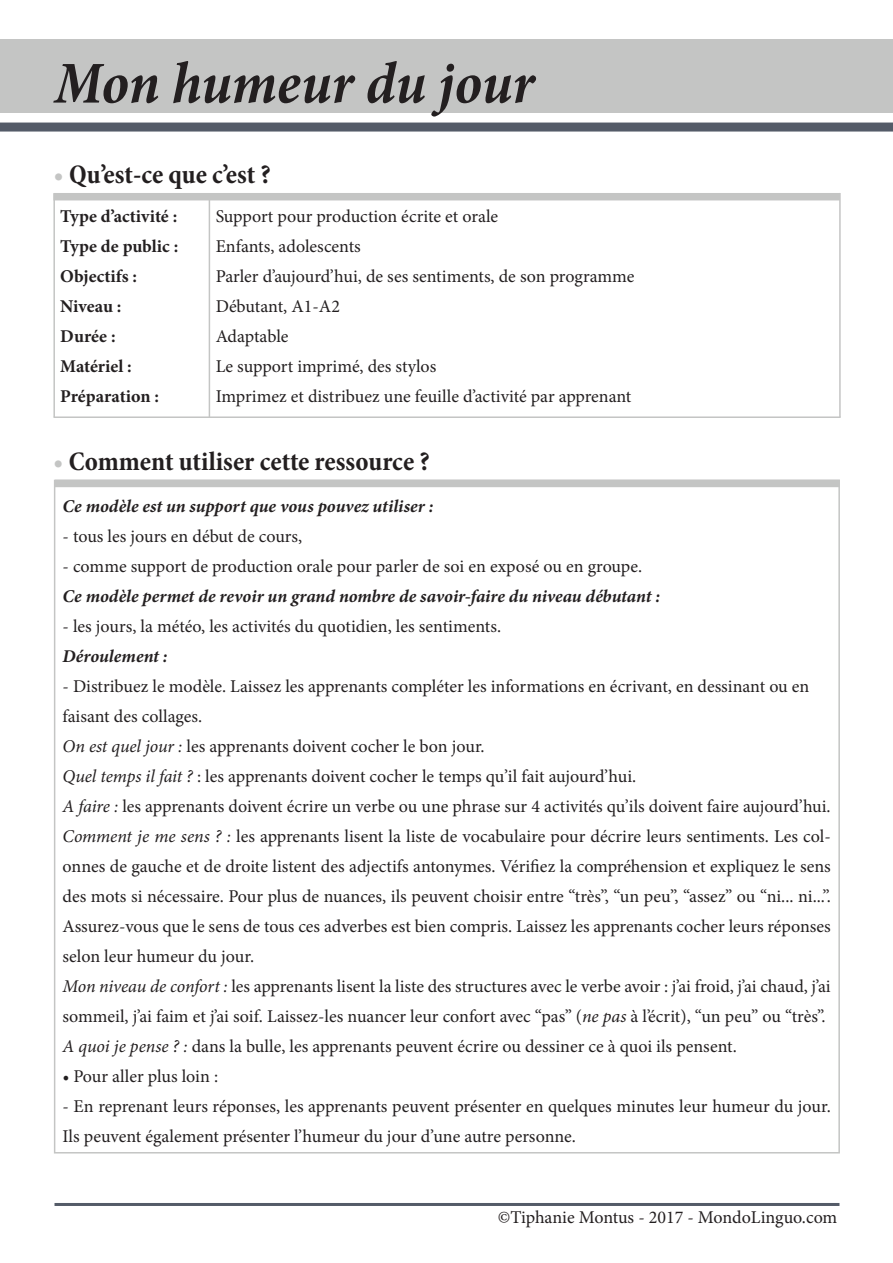
<style>
.page{position:relative;width:893px;height:1263px;background:#fff}
.page>*{position:absolute;margin:0;border:0;box-sizing:border-box;transform-origin:0 0}
.t1{font:italic 700 condensed 60px "Minion Pro";letter-spacing:-.005em;color:#231f20}
.t2{font:700 condensed 27px "Minion Pro";color:#231f20}
.t3{font:18px/30px "Minion Pro";color:#231f20}
.t4{font:italic 700 18px "Minion Pro";letter-spacing:-.005em;color:#231f20}
.t5{font:700 18px "Minion Pro";color:#231f20}
.s1{color:#c4c5c4}
.s2{font-style:italic}
</style>
<div class="page">
<div style="left:1px;top:40px;width:892px;height:73px;background:#c4c5c4"></div>
<hr style="left:55px;top:1203px;width:784px;height:3px;background:#545b68">
<div style="left:53px;top:193px;width:787px;height:7px;background:#c4c5c4"></div>
<hr style="left:209px;top:195px;width:1px;height:223px;background:#c4c5c4">
<hr style="left:53px;top:193px;width:2px;height:224px;background:#c4c5c4">
<hr style="left:54px;top:416px;width:787px;height:2px;background:#c4c5c4">
<div style="left:55px;top:480px;width:785px;height:7px;background:#c4c5c4"></div>
<div style="left:0;top:123px;width:893px;height:9px;background:#545b68"></div>
<hr style="left:839px;top:193px;width:2px;height:224px;background:#c4c5c4">
<p class="t1" style="left:55px;top:42px;width:482px">Mon humeur du jour</p>
<p class="t2" style="left:53px;top:156px;width:219px"><span class="s1">•</span> Qu’est-ce que c’est ?</p>
<p class="t3" style="left:216px;top:201px;width:284px">Support pour production écrite et orale</p>
<p class="t3" style="left:216px;top:231px;width:147px">Enfants, adolescents</p>
<p class="t3" style="left:216px;top:261px;width:420px">Parler d’aujourd’hui, de ses sentiments, de son programme</p>
<p class="t3" style="left:216px;top:291px;width:126px">Débutant, A1-A2</p>
<p class="t3" style="left:216px;top:321px;width:74px">Adaptable</p>
<p class="t3" style="left:216px;top:351px;width:222px">Le support imprimé, des stylos</p>
<p class="t3" style="left:216px;top:381px;width:417px">Imprimez et distribuez une feuille d’activité par apprenant</p>
<p class="t5" style="left:60px;top:203px;width:118px">Type d’activité :</p>
<p class="t5" style="left:60px;top:233px;width:120px">Type de public :</p>
<p class="t5" style="left:60px;top:263px;width:78px">Objectifs :</p>
<p class="t5" style="left:60px;top:293px;width:63px">Niveau :</p>
<p class="t5" style="left:60px;top:323px;width:57px">Durée :</p>
<p class="t5" style="left:60px;top:353px;width:73px">Matériel :</p>
<p class="t5" style="left:60px;top:383px;width:100px">Préparation :</p>
<p class="t2" style="left:53px;top:442px;width:378px"><span class="s1">•</span> Comment utiliser cette ressource ?</p>
<p class="t4" style="left:63px;top:494px;width:373px">Ce modèle est un support que vous pouvez utiliser :</p>
<p class="t3" style="left:63px;top:521px;width:241px">- tous les jours en début de cours,</p>
<p class="t3" style="left:63px;top:551px;width:581px">- comme support de production orale pour parler de soi en exposé ou en groupe.</p>
<p class="t4" style="left:63px;top:584px;width:599px">Ce modèle permet de revoir un grand nombre de savoir-faire du niveau débutant :</p>
<p class="t3" style="left:63px;top:611px;width:440px">- les jours, la météo, les activités du quotidien, les sentiments.</p>
<p class="t4" style="left:63px;top:644px;width:107px">Déroulement :</p>
<p class="t3" style="left:63px;top:671px;width:748px">- Distribuez le modèle. Laissez les apprenants compléter les informations en écrivant, en dessinant ou en faisant des collages.</p>
<p class="t3" style="left:63px;top:731px;width:424px"><span class="s2">On est quel jour :</span> les apprenants doivent cocher le bon jour.</p>
<p class="t3" style="left:63px;top:761px;width:575px"><span class="s2">Quel temps il fait ?</span> : les apprenants doivent cocher le temps qu’il fait aujourd’hui.</p>
<p class="t3" style="left:63px;top:791px;width:770px"><span class="s2">A faire :</span> les apprenants doivent écrire un verbe ou une phrase sur 4 activités qu’ils doivent faire aujourd’hui.</p>
<p class="t3" style="left:63px;top:821px;width:770px;text-align:justify"><span class="s2">Comment je me sens ? :</span> les apprenants lisent la liste de vocabulaire pour décrire leurs sentiments. Les col&shy;onnes de gauche et de droite listent des adjectifs antonymes. Vérifiez la compréhension et expliquez le sens des mots si nécessaire. Pour plus de nuances, ils peuvent choisir entre “très”, “un peu”, “assez” ou “ni... ni...”.<br>Assurez-vous que le sens de tous ces adverbes est bien compris. Laissez les apprenants cocher leurs réponses selon leur humeur du jour.</p>
<p class="t3" style="left:63px;top:971px;width:770px"><span class="s2">Mon niveau de confort :</span> les apprenants lisent la liste des structures avec le verbe avoir : j’ai froid, j’ai chaud, j’ai sommeil, j’ai faim et j’ai soif. Laissez-les nuancer leur confort avec “pas” (<span class="s2">ne pas</span> à l’écrit), “un peu” ou “très”.</p>
<p class="t3" style="left:63px;top:1031px;width:676px"><span class="s2">A quoi je pense ? :</span> dans la bulle, les apprenants peuvent écrire ou dessiner ce à quoi ils pensent.</p>
<p class="t3" style="left:63px;top:1061px;width:157px"><span class="s2">•</span> Pour aller plus loin :</p>
<p class="t3" style="left:63px;top:1091px;width:770px">- En reprenant leurs réponses, les apprenants peuvent présenter en quelques minutes leur humeur du jour.<br>Ils peuvent également présenter l’humeur du jour d’une autre personne.</p>
<p class="t3" style="left:498px;top:1202px;width:341px">©Tiphanie Montus - 2017 - MondoLinguo.com</p>
</div>
